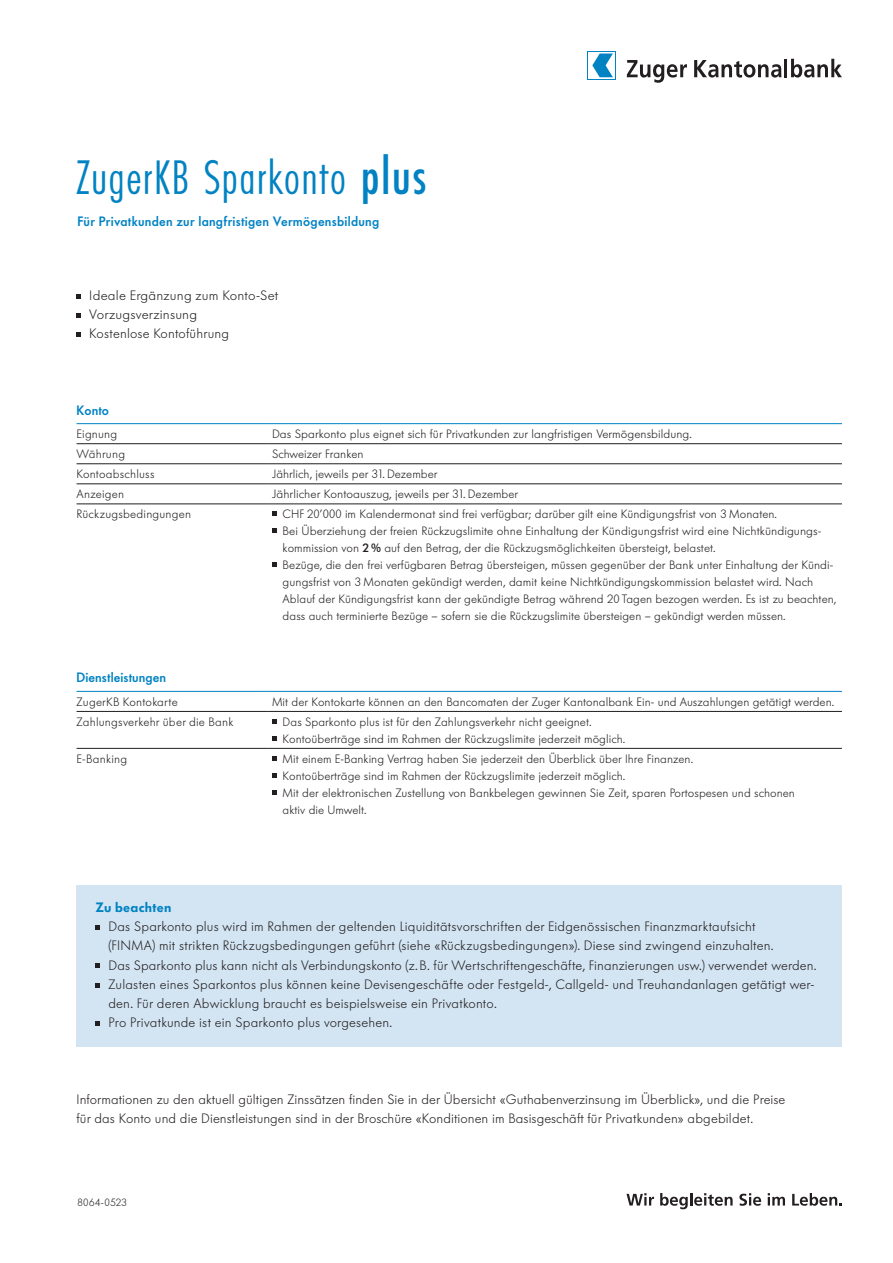
<style>
.page{position:relative;width:893px;height:1263px;background:#fff}
.page>*{position:absolute;margin:0;border:0;box-sizing:border-box;transform-origin:0 0}
.t1{font:300 48px "Futura Condensed BQ";letter-spacing:.035em;color:#0082c3}
.t2{font:300 13.5px/19.2px "Futura BQ";letter-spacing:.01em;color:#231f20}
.t3{font:500 13.5px "Futura BQ";letter-spacing:.02em;color:#0082c3}
.t4{font:600 13.5px "Futura BQ";letter-spacing:.02em;color:#0082c3}
.t5{font:300 12px/16.8px "Futura BQ";letter-spacing:.005em;color:#231f20}
.t6{font:300 10.5px "Futura BQ";letter-spacing:.03em;color:#231f20}
.s1{font-family:"Futura";font-weight:500;font-stretch:condensed}
.s2{font-weight:500}
</style>
<div class="page">
<svg style="left:626px;top:1193px;width:28px;height:12px"></svg>
<svg style="left:660px;top:1193px;width:73px;height:16px"></svg>
<svg style="left:739px;top:1193px;width:22px;height:13px"></svg>
<svg style="left:768px;top:1193px;width:17px;height:12px"></svg>
<svg style="left:792px;top:1193px;width:50px;height:13px"></svg>
<svg style="left:627px;top:60px;width:60px;height:23px"></svg>
<svg style="left:694px;top:60px;width:87px;height:18px"></svg>
<hr style="left:784px;top:59px;width:3px;height:18px;background:#231f20">
<svg style="left:791px;top:59px;width:51px;height:19px"></svg>
<svg style="left:599px;top:53px;width:14px;height:25px"></svg>
<svg style="left:592px;top:54px;width:21px;height:23px"></svg>
<svg style="left:77px;top:294px;width:4px;height:4px"></svg>
<svg style="left:77px;top:313px;width:4px;height:4px"></svg>
<svg style="left:77px;top:332px;width:4px;height:5px"></svg>
<hr style="left:77px;top:443px;width:191px;height:1px;background:#231f20">
<hr style="left:268px;top:443px;width:574px;height:1px;background:#231f20">
<hr style="left:77px;top:463px;width:191px;height:1px;background:#231f20">
<hr style="left:268px;top:463px;width:574px;height:1px;background:#231f20">
<hr style="left:77px;top:484px;width:191px;height:1px;background:#231f20">
<hr style="left:268px;top:484px;width:574px;height:1px;background:#231f20">
<hr style="left:77px;top:504px;width:191px;height:1px;background:#231f20">
<hr style="left:268px;top:504px;width:574px;height:1px;background:#231f20">
<hr style="left:77px;top:423px;width:191px;height:1px;background:#0082c3">
<hr style="left:268px;top:423px;width:574px;height:1px;background:#0082c3">
<svg style="left:272px;top:512px;width:4px;height:4px"></svg>
<svg style="left:272px;top:529px;width:4px;height:4px"></svg>
<svg style="left:272px;top:562px;width:4px;height:5px"></svg>
<hr style="left:77px;top:711px;width:191px;height:1px;background:#231f20">
<hr style="left:268px;top:711px;width:574px;height:1px;background:#231f20">
<hr style="left:77px;top:748px;width:191px;height:1px;background:#231f20">
<hr style="left:268px;top:748px;width:574px;height:1px;background:#231f20">
<hr style="left:77px;top:691px;width:191px;height:1px;background:#0082c3">
<hr style="left:268px;top:691px;width:574px;height:1px;background:#0082c3">
<svg style="left:272px;top:719px;width:4px;height:4px"></svg>
<svg style="left:272px;top:736px;width:4px;height:4px"></svg>
<svg style="left:272px;top:756px;width:4px;height:4px"></svg>
<svg style="left:272px;top:773px;width:4px;height:4px"></svg>
<svg style="left:272px;top:790px;width:4px;height:4px"></svg>
<div style="left:77px;top:885px;width:765px;height:161px;background:#d3e5f3"></div>
<svg style="left:96px;top:925px;width:4px;height:5px"></svg>
<svg style="left:96px;top:964px;width:4px;height:4px"></svg>
<svg style="left:96px;top:983px;width:4px;height:4px"></svg>
<svg style="left:96px;top:1021px;width:4px;height:4px"></svg>
<h1 class="t1" style="left:76px;top:150px;width:352px">ZugerKB Sparkonto <span class="s1">plus</span></h1>
<p class="t3" style="left:78px;top:212px;width:303px">Für Privatkunden zur langfristigen Vermögensbildung</p>
<p class="t2" style="left:89px;top:285px;width:191px">Ideale Ergänzung zum Konto-Set<br>Vorzugsverzinsung<br>Kostenlose Kontoführung</p>
<p class="t3" style="left:77px;top:401px;width:34px">Konto</p>
<p class="t5" style="left:77px;top:426px;width:42px">Eignung</p>
<p class="t5" style="left:272px;top:426px;width:421px">Das Sparkonto plus eignet sich für Privatkunden zur langfristigen Vermögensbildung.</p>
<p class="t5" style="left:77px;top:446px;width:50px">Währung</p>
<p class="t5" style="left:272px;top:446px;width:93px">Schweizer Franken</p>
<p class="t5" style="left:77px;top:466px;width:80px">Kontoabschluss</p>
<p class="t5" style="left:272px;top:466px;width:167px">Jährlich, jeweils per 31. Dezember</p>
<p class="t5" style="left:77px;top:486px;width:49px">Anzeigen</p>
<p class="t5" style="left:272px;top:486px;width:248px">Jährlicher Kontoauszug, jeweils per 31. Dezember</p>
<p class="t5" style="left:77px;top:506px;width:116px">Rückzugsbedingungen</p>
<p class="t5" style="left:283px;top:506px;width:555px">CHF 20’000 im Kalendermonat sind frei verfügbar; darüber gilt eine Kündigungsfrist von 3 Monaten.<br>Bei Überziehung der freien Rückzugslimite ohne Einhaltung der Kündigungsfrist wird eine Nichtkündigungs&shy;kommission von <span class="s2">2%</span> auf den Betrag, der die Rückzugsmöglichkeiten übersteigt, belastet.<br>Bezüge, die den frei verfügbaren Betrag übersteigen, müssen gegenüber der Bank unter Einhaltung der Kündi&shy;gungsfrist von 3 Monaten gekündigt werden, damit keine Nichtkündigungskommission belastet wird. Nach Ablauf der Kündigungsfrist kann der gekündigte Betrag während 20 Tagen bezogen werden. Es ist zu beachten, dass auch terminierte Bezüge – sofern sie die Rückzugslimite übersteigen – gekündigt werden müssen.</p>
<p class="t3" style="left:77px;top:669px;width:91px">Dienstleistungen</p>
<p class="t5" style="left:77px;top:693px;width:103px">ZugerKB Kontokarte</p>
<p class="t5" style="left:272px;top:693px;width:564px">Mit der Kontokarte können an den Bancomaten der Zuger Kantonalbank Ein- und Auszahlungen getätigt werden.</p>
<p class="t5" style="left:77px;top:713px;width:158px">Zahlungsverkehr über die Bank</p>
<p class="t5" style="left:283px;top:713px;width:344px">Das Sparkonto plus ist für den Zahlungsverkehr nicht geeignet.<br>Kontoüberträge sind im Rahmen der Rückzugslimite jederzeit möglich.</p>
<p class="t5" style="left:77px;top:750px;width:52px">E-Banking</p>
<p class="t5" style="left:283px;top:750px;width:514px">Mit einem E-Banking Vertrag haben Sie jederzeit den Überblick über Ihre Finanzen.<br>Kontoüberträge sind im Rahmen der Rückzugslimite jederzeit möglich.<br>Mit der elektronischen Zustellung von Bankbelegen gewinnen Sie Zeit, sparen Portospesen und schonen aktiv die Umwelt.</p>
<p class="t4" style="left:96px;top:899px;width:77px">Zu beachten</p>
<p class="t2" style="left:108px;top:917px;width:710px">Das Sparkonto plus wird im Rahmen der geltenden Liquiditätsvorschriften der Eidgenössischen Finanzmarktaufsicht<br>(FINMA) mit strikten Rückzugsbedingungen geführt (siehe «Rückzugsbedingungen»). Diese sind zwingend einzuhalten.<br>Das Sparkonto plus kann nicht als Verbindungskonto (z.B. für Wertschriftengeschäfte, Finanzierungen usw.) verwendet werden.<br>Zulasten eines Sparkontos plus können keine Devisengeschäfte oder Festgeld-, Callgeld- und Treuhandanlagen getätigt wer&shy;den. Für deren Abwicklung braucht es beispielsweise ein Privatkonto.<br>Pro Privatkunde ist ein Sparkonto plus vorgesehen.</p>
<p class="t2" style="left:77px;top:1089px;width:710px">Informationen zu den aktuell gültigen Zinssätzen finden Sie in der Übersicht «Guthabenverzinsung im Überblick», und die Preise für das Konto und die Dienstleistungen sind in der Broschüre «Konditionen im Basisgeschäft für Privatkunden» abgebildet.</p>
<p class="t6" style="left:77px;top:1195px;width:51px">8064-0523</p>
</div>
